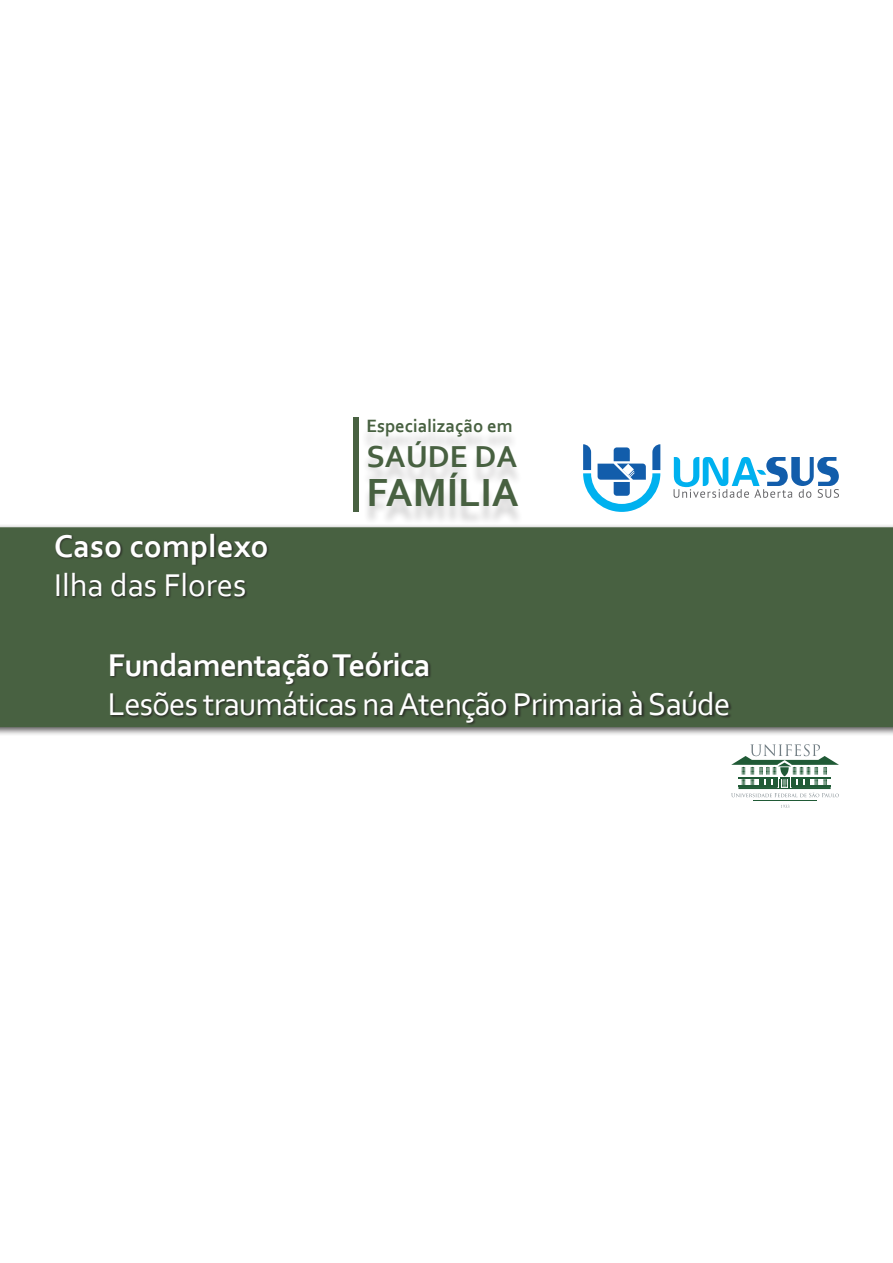
<style>
.page{position:relative;width:893px;height:1263px;background:#fff}
.page>*{position:absolute;margin:0;border:0;box-sizing:border-box;transform-origin:0 0}
.Título_da_folha{font:700 41.1px "Corbel";color:#486141}
.Cabeçalho_2{font:33px "Corbel";letter-spacing:-.025em;color:#fff}
.Cabeçalho_2-2{font:700 33px "Corbel";letter-spacing:-.025em;color:#fff}
.Cabeçalho{font:33px "Corbel";color:#fff}
.Cabeçalho-2{font:700 33px "Corbel";color:#fff}
.Título_da_folha-2{font:700 31.8px "Corbel";color:#486141}
.Título_da_folha-3{font:700 18.75px "Corbel";color:#486141}
</style>
<div class="page">
<div style="left:0;top:524px;width:893px;height:213px;background:#231f20;opacity:.75"></div>
<div style="left:0;top:527px;width:893px;height:200px;background:#486141"></div>
<svg style="left:781px;top:805px;width:8px;height:3px"></svg>
<hr style="left:754px;top:801px;width:63px;height:1px;background:#205a36">
<svg style="left:731px;top:744px;width:108px;height:53px"></svg>
<div style="left:353px;top:418px;width:5px;height:94px;background:#486141"></div>
<div style="left:361px;top:426px;width:163px;height:100px;background:#231f20;opacity:.2"></div>
<svg style="left:583px;top:444px;width:77px;height:68px"></svg>
<svg style="left:674px;top:457px;width:165px;height:41px"></svg>
<div style="left:55px;top:533px;width:677px;height:193px;background:#231f20;opacity:.75"></div>
<p class="Cabeçalho-2" style="left:54px;top:525px;width:216px">Caso complexo</p>
<p class="Cabeçalho" style="left:54px;top:565px;width:194px">Ilha das Flores</p>
<p class="Título_da_folha-3" style="left:366px;top:414px;width:148px">Especialização em</p>
<p class="Título_da_folha-2" style="left:366px;top:436px;width:152px">SAÚDE DA</p>
<p class="Título_da_folha" style="left:366px;top:467px;width:154px">FAMÍLIA</p>
<p class="Cabeçalho_2-2" style="left:108px;top:644px;width:324px">Fundamentação Teórica</p>
<p class="Cabeçalho_2" style="left:108px;top:684px;width:624px">Lesões traumáticas na Atenção Primaria à Saúde</p>
</div>
